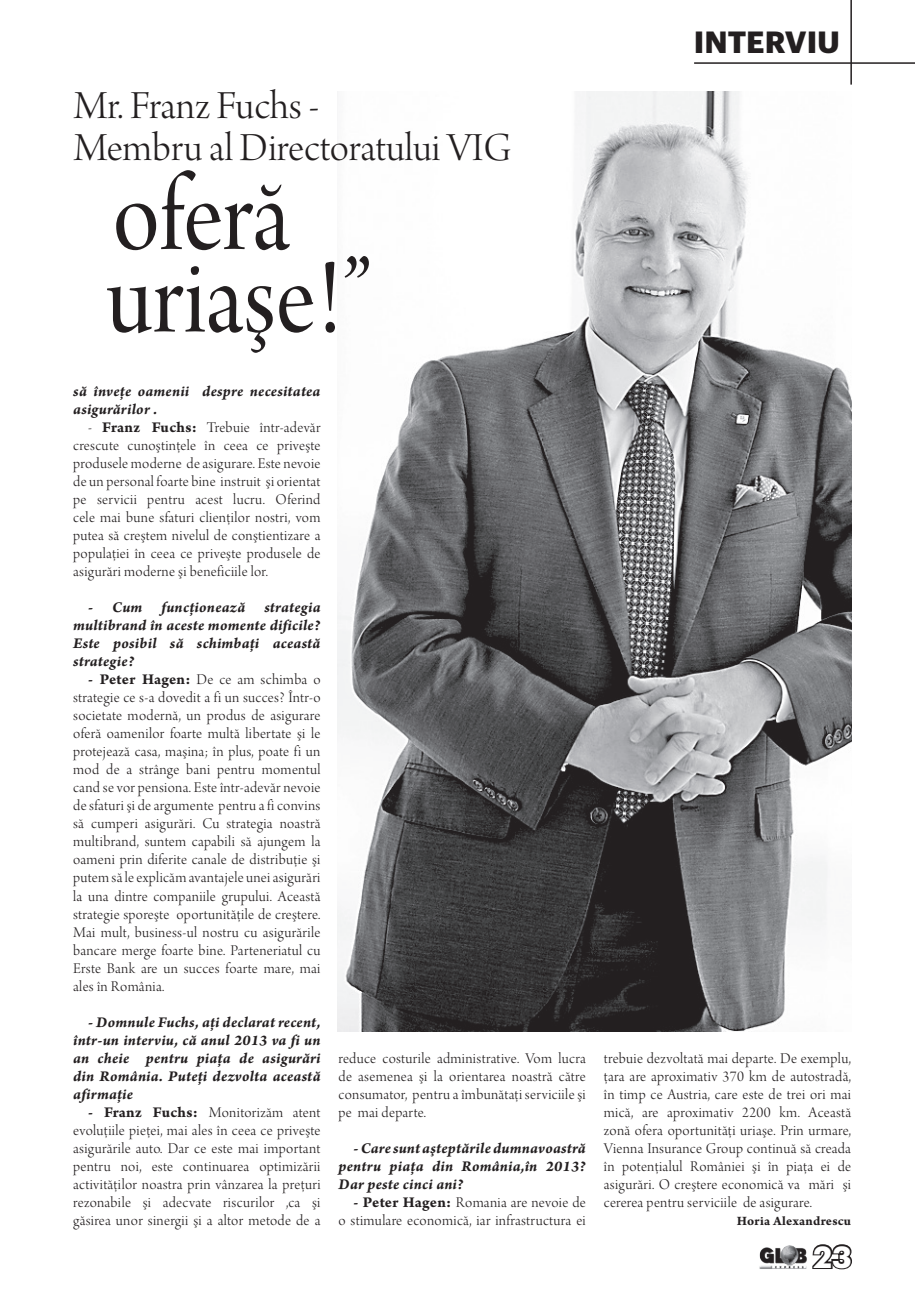
<style>
.page{position:relative;width:915px;height:1306px;background:#fff}
.page>*{position:absolute;margin:0;border:0;box-sizing:border-box;transform-origin:0 0}
.t1{font:114.3px/82.5px "Arno Pro Display";letter-spacing:-.005em;color:#231f20;scale:.89 1}
.t2{font:42px/42px "Arno Pro Light Display";color:#231f20}
.t3{font:700 30px "Graphik";color:#231f20}
.t4{font:700 30px "Graphik";color:#fff}
.t5{font:15.75px/18px "Arno Pro Light Display";letter-spacing:.02em;color:#231f20;text-align:justify}
.t6{font:15.75px/18px "Arno Pro Bold Italic Sm Text";letter-spacing:.015em;color:#231f20;text-align:justify}
.t7{font:13.5px "Arno Pro Bold Sm Text";letter-spacing:.02em;color:#231f20}
.s1{font-family:"Arno Pro Bold Sm Text"}
</style>
<div class="page">
<hr style="left:850px;top:0;width:1px;height:85px;background:#231f20">
<hr style="left:693px;top:62px;width:221px;height:2px;background:#231f20">
<svg style="left:812px;top:1244px;width:40px;height:26px"></svg>
<img style="left:759px;top:1245px;width:48px;height:24px">
<img style="left:337px;top:91px;width:513px;height:940px">
<h2 class="t2" style="left:73px;top:88px;width:439px">Mr. Franz Fuchs -<br>Membru al Directoratului VIG</h2>
<h1 class="t1" style="left:106px;top:181px;width:300px">oferă uriaşe!”</h1>
<p class="t6" style="left:73px;top:383px;width:249px">să înveţe oamenii despre necesitatea asigurărilor .</p>
<p class="t5" style="left:73px;top:419px;width:249px;text-indent:15px">- <span class="s1">Franz Fuchs:</span> Trebuie într-adevăr crescute cunoştinţele în ceea ce priveşte produsele moderne de asigurare. Este nevoie de un personal foarte bine instruit şi orientat pe servicii pentru acest lucru. Oferind cele mai bune sfaturi clienţilor nostri, vom putea să creştem nivelul de conştientizare a populaţiei în ceea ce priveşte produsele de asigurări moderne şi beneficiile lor.</p>
<p class="t6" style="left:73px;top:599px;width:249px;text-indent:15px">- Cum funcţionează strategia multibrand în aceste momente dificile?<br>Este posibil să schimbaţi această strategie?</p>
<p class="t5" style="left:73px;top:671px;width:249px;text-indent:15px"><span class="s1">- Peter Hagen:</span> De ce am schimba o strategie ce s-a dovedit a fi un succes? Într-o societate modernă, un produs de asigurare oferă oamenilor foarte multă libertate şi le protejează casa, maşina; în plus, poate fi un mod de a strânge bani pentru momentul cand se vor pensiona. Este într-adevăr nevoie de sfaturi şi de argumente pentru a fi convins să cumperi asigurări. Cu strategia noastră multibrand, suntem capabili să ajungem la oameni prin diferite canale de distribuţie şi putem să le explicăm avantajele unei asigurări la una dintre companiile grupului. Această strategie sporeşte oportunităţile de creştere.<br>Mai mult, business-ul nostru cu asigurările bancare merge foarte bine. Parteneriatul cu Erste Bank are un succes foarte mare, mai ales în România.</p>
<p class="t6" style="left:73px;top:1013px;width:249px;text-indent:15px">- Domnule Fuchs, aţi declarat recent, într-un interviu, că anul 2013 va fi un an cheie pentru piaţa de asigurări din România. Puteţi dezvolta această afirmaţie</p>
<p class="t5" style="left:73px;top:1103px;width:249px;text-indent:15px"><span class="s1">- Franz Fuchs:</span> Monitorizăm atent evoluţiile pieţei, mai ales în ceea ce priveşte asigurările auto. Dar ce este mai important pentru noi, este continuarea optimizării activităţilor noastra prin vânzarea la preţuri rezonabile şi adecvate riscurilor ,ca şi găsirea unor sinergii şi a altor metode de a</p>
<p class="t5" style="left:338px;top:1049px;width:249px">reduce costurile administrative. Vom lucra de asemenea şi la orientarea noastră către consumator, pentru a îmbunătaţi serviciile şi pe mai departe.</p>
<p class="t6" style="left:338px;top:1139px;width:249px;text-indent:15px">- Care sunt aşteptările dumnavoastră pentru piaţa din România,în 2013?<br>Dar peste cinci ani?</p>
<p class="t5" style="left:338px;top:1194px;width:249px;text-align:right"><span class="s1">- Peter Hagen:</span> Romania are nevoie de<br>o stimulare economică, iar infrastructura ei</p>
<h3 class="t3" style="left:693px;top:18px;width:148px">INTERVIU</h3>
<p class="t5" style="left:603px;top:1050px;width:249px">trebuie dezvoltată mai departe. De exemplu, ţara are aproximativ 370 km de autostradă, în timp ce Austria, care este de trei ori mai mică, are aproximativ 2200 km. Această zonă ofera oportunităţi uriaşe. Prin urmare, Vienna Insurance Group continuă să creada în potenţialul României şi în piaţa ei de asigurări. O creştere economică va mări şi cererea pentru serviciile de asigurare.</p>
<p class="t7" style="left:736px;top:1212px;width:116px">Horia Alexandrescu</p>
<h3 class="t4" style="left:813px;top:1233px;width:40px">23</h3>
</div>
